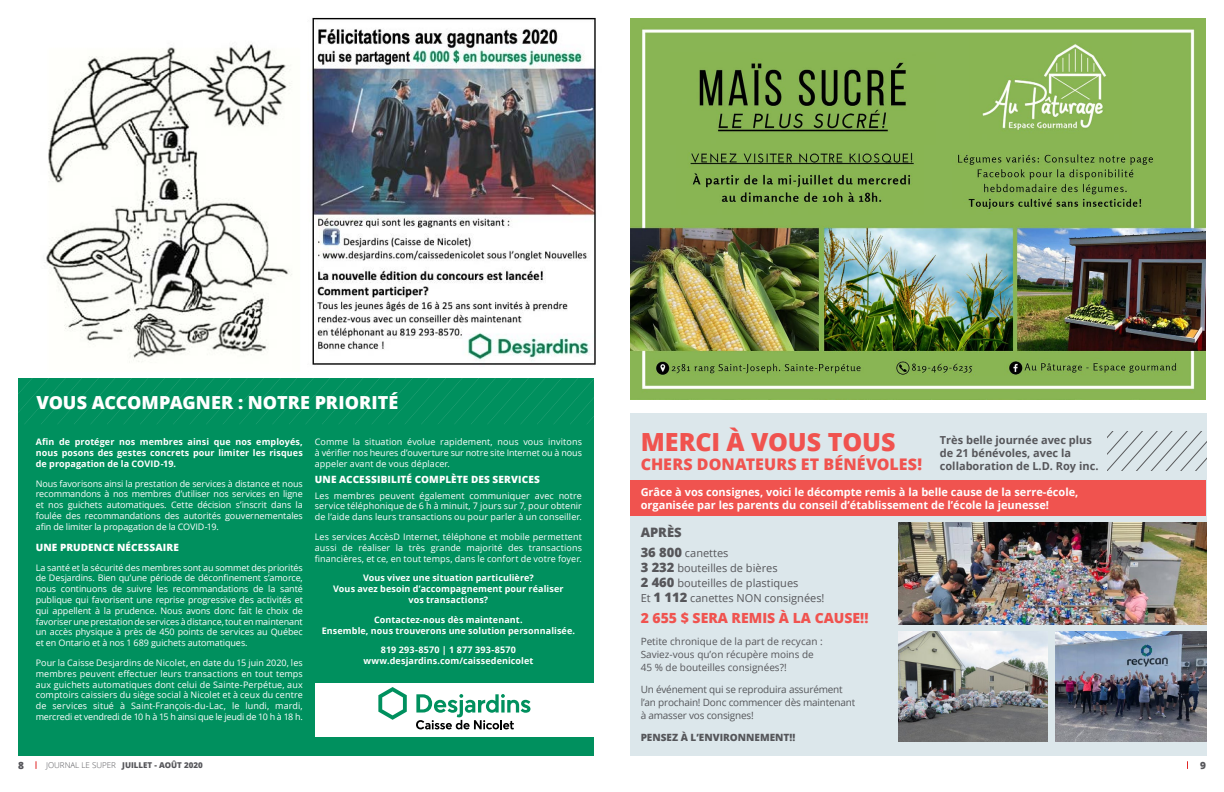
<style>
.page{position:relative;width:1224px;height:792px;background:#fff}
.page>*{position:absolute;margin:0;border:0;box-sizing:border-box;transform-origin:0 0}
.t1{font:800 25px "Open Sans";letter-spacing:-.005em;color:#f0534f}
.t2{font:800 18px "Open Sans";color:#fff}
.t3{font:800 16px "Open Sans";letter-spacing:.005em;color:#f0534f}
.t4{font:800 14px "Open Sans";color:#f0534f}
.t5{font:800 13px "Open Sans";color:#56565a}
.t6{font:700 11px/13.2px "Open Sans";color:#fff}
.t7{font:11px/15px "Open Sans";color:#56565a}
.t8{font:700 11px/13.2px "Open Sans";color:#56565a}
.t9{font:10px/13px "Open Sans";letter-spacing:-.02em;color:#55565a}
.t10{font:10px/13px "Open Sans";color:#56565a}
.t11{font:800 10px "Open Sans";letter-spacing:.015em;color:#fff}
.t12{font:800 10px "Open Sans";color:#55565a}
.t13{font:800 10px "Open Sans";color:#56565a}
.t14{font:9px/10.8px "Open Sans";color:#fff;text-align:justify}
.t15{font:700 9px/10.8px "Open Sans";letter-spacing:.01em;color:#fff;text-align:center}
.t16{font:800 8px "Open Sans";color:#56565a}
.s1{font-weight:800;font-size:13px}
.s2{font-weight:300}
</style>
<div class="page">
<img style="left:44px;top:44px;width:248px;height:319px">
<div style="left:18px;top:378px;width:576px;height:378px;background:#00905e"></div>
<svg style="left:18px;top:378px;width:576px;height:46px"></svg>
<div style="left:630px;top:413px;width:576px;height:343px;background:#dce7eb"></div>
<img style="left:312px;top:17px;width:284px;height:349px">
<img style="left:898px;top:632px;width:150px;height:109px">
<img style="left:898px;top:523px;width:308px;height:101px">
<img style="left:1055px;top:632px;width:151px;height:109px">
<div style="left:315px;top:683px;width:291px;height:54px;background:#fff"></div>
<svg style="left:378px;top:687px;width:29px;height:33px"></svg>
<svg style="left:416px;top:694px;width:114px;height:35px"></svg>
<svg style="left:1107px;top:432px;width:99px;height:38px"></svg>
<img style="left:630px;top:18px;width:576px;height:382px">
<div style="left:630px;top:480px;width:576px;height:36px;background:#f0534f"></div>
<h2 class="t2" style="left:36px;top:389px;width:363px">VOUS ACCOMPAGNER : NOTRE PRIORITÉ</h2>
<p class="t15" style="left:36px;top:436px;width:269px;text-align:justify">Afin de protéger nos membres ainsi que nos employés, nous posons des gestes concrets pour limiter les risques de propagation de la COVID-19.</p>
<p class="t14" style="left:36px;top:478px;width:269px">Nous favorisons ainsi la prestation de services à distance et nous recommandons à nos membres d’utiliser nos services en ligne et nos guichets automatiques. Cette décision s’inscrit dans la foulée des recommandations des autorités gouvernementales afin de limiter la propagation de la COVID-19.</p>
<p class="t11" style="left:36px;top:540px;width:145px">UNE PRUDENCE NÉCESSAIRE</p>
<p class="t14" style="left:36px;top:562px;width:269px">La santé et la sécurité des membres sont au sommet des priorités de Desjardins. Bien qu’une période de déconfinement s’amorce, nous continuons de suivre les recommandations de la santé publique qui favorisent une reprise progressive des activités et qui appellent à la prudence. Nous avons donc fait le choix de favoriser une prestation de services à distance, tout en maintenant un accès physique à près de 450 points de services au Québec et en Ontario et à nos 1 689 guichets automatiques.</p>
<p class="t14" style="left:36px;top:657px;width:269px">Pour la Caisse Desjardins de Nicolet, en date du 15 juin 2020, les membres peuvent effectuer leurs transactions en tout temps aux guichets automatiques dont celui de Sainte-Perpétue, aux comptoirs caissiers du siège social à Nicolet et à ceux du centre de services situé à Saint-François-du-Lac, le lundi, mardi, mercredi et vendredi de 10 h à 15 h ainsi que le jeudi de 10 h à 18 h.</p>
<p class="t14" style="left:315px;top:436px;width:269px">Comme la situation évolue rapidement, nous vous invitons à vérifier nos heures d’ouverture sur notre site Internet ou à nous appeler avant de vous déplacer.</p>
<p class="t11" style="left:315px;top:472px;width:227px">UNE ACCESSIBILITÉ COMPLÈTE DES SERVICES</p>
<p class="t14" style="left:315px;top:490px;width:269px">Les membres peuvent également communiquer avec notre service téléphonique de 6 h à minuit, 7 jours sur 7, pour obtenir de l’aide dans leurs transactions ou pour parler à un conseiller.</p>
<p class="t14" style="left:315px;top:531px;width:269px">Les services AccèsD Internet, téléphone et mobile permettent aussi de réaliser la très grande majorité des transactions financières, et ce, en tout temps, dans le confort de votre foyer.</p>
<p class="t15" style="left:333px;top:573px;width:232px">Vous vivez une situation particulière?<br>Vous avez besoin d’accompagnement pour réaliser vos transactions?</p>
<p class="t15" style="left:322px;top:614px;width:255px">Contactez-nous dès maintenant.<br>Ensemble, nous trouverons une solution personnalisée.</p>
<p class="t15" style="left:363px;top:645px;width:172px">819 293-8570 | 1 877 393-8570 www.desjardins.com/caissedenicolet</p>
<h1 class="t1" style="left:641px;top:423px;width:256px">MERCI À VOUS TOUS</h1>
<h3 class="t3" style="left:641px;top:452px;width:283px">CHERS DONATEURS ET BÉNÉVOLES!</h3>
<p class="t8" style="left:940px;top:433px;width:160px">Très belle journée avec plus de 21 bénévoles, avec la collaboration de L.D. Roy inc.</p>
<p class="t6" style="left:641px;top:485px;width:439px">Grâce à vos consignes, voici le décompte remis à la belle cause de la serre-école, organisée par les parents du conseil d’établissement de l’école la jeunesse!</p>
<h3 class="t5" style="left:641px;top:523px;width:43px">APRÈS</h3>
<p class="t7" style="left:641px;top:545px;width:185px"><span class="s1">36 800</span> canettes<br><span class="s1">3 232</span> bouteilles de bières<br><span class="s1">2 460</span> bouteilles de plastiques<br>Et <span class="s1">1 112</span> canettes NON consignées!</p>
<h3 class="t4" style="left:641px;top:608px;width:229px">2 655 $ SERA REMIS À LA CAUSE!!</h3>
<p class="t10" style="left:641px;top:635px;width:184px">Petite chronique de la part de recycan :<br>Saviez-vous qu’on récupère moins de<br>45 % de bouteilles consignées?!</p>
<p class="t9" style="left:641px;top:683px;width:216px">Un événement qui se reproduira assurément l’an prochain! Donc commencer dès maintenant à amasser vos consignes!</p>
<p class="t12" style="left:641px;top:730px;width:156px">PENSEZ À L’ENVIRONNEMENT!!</p>
<p class="t13" style="left:18px;top:758px;width:7px">8</p>
<p class="t16" style="left:46px;top:759px;width:158px"><span class="s2">JOURNAL LE SUPER</span> JUILLET - AOÛT 2020</p>
<p class="t13" style="left:1200px;top:758px;width:7px">9</p>
</div>
